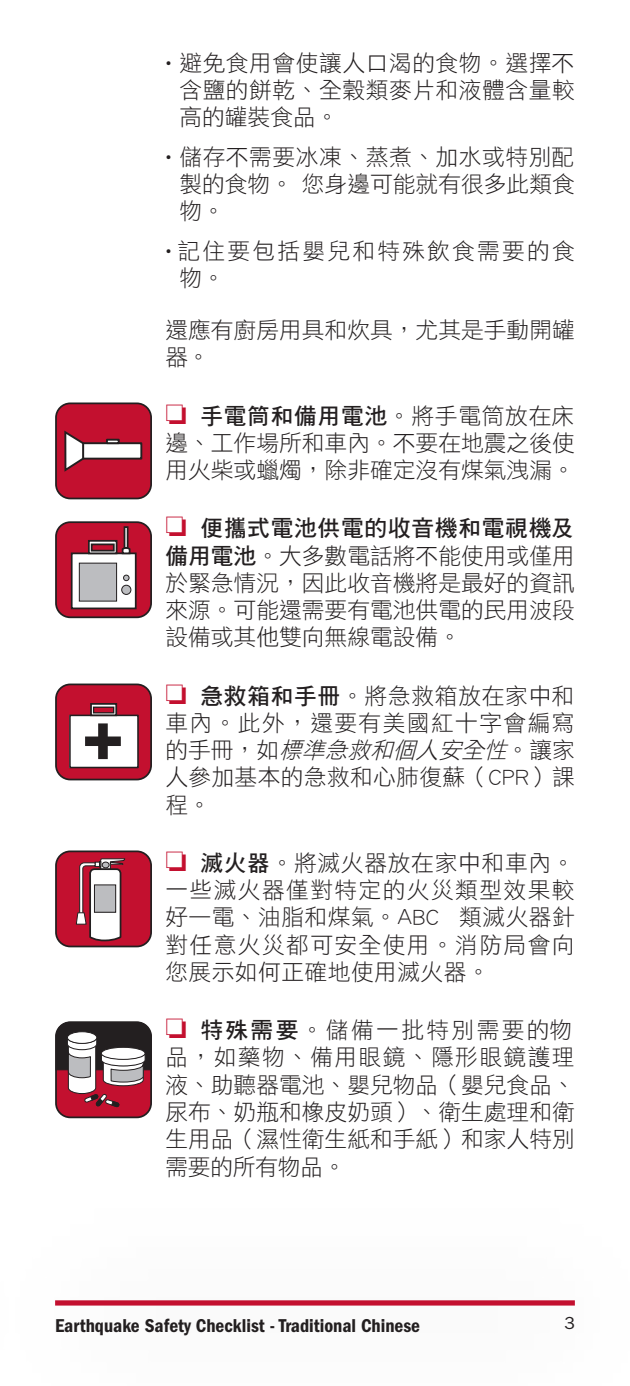
<style>
.page{position:relative;width:630px;height:1386px;background:#fff}
.page>*{position:absolute;margin:0;border:0;box-sizing:border-box;transform-origin:0 0}
.t1{font:22.75px/27.3px "DF Hei Std W3";color:#231f20;text-align:justify}
.t2{font:22.75px "DF Hei Std W7";letter-spacing:.03em;color:#231f20}
.t3{font:22.75px/27.3px "DF Hei Std W3";letter-spacing:.1em;color:#231f20}
.t4{font:19.25px "ITC Franklin Gothic Std Dm Cd";color:#231f20}
.t5{font:17.5px "ITC Franklin Gothic Std";color:#231f20}
.s1{font-family:"ITC Franklin Gothic Std"}
.s2{color:#c3102f}
.s3{font-family:"DF Hei Std W3"}
.s4{font-family:"DF Hei Std W7"}
.s5{font-style:italic}
</style>
<div class="page">
<div style="left:55px;top:1300px;width:520px;height:6px;background:#c3102f"></div>
<div style="left:56px;top:403px;width:95px;height:95px;background:#c3102f;border-radius:14px"></div>
<div style="left:55px;top:403px;width:97px;height:96px;border:2px solid #231f20;border-radius:14px"></div>
<div style="left:83px;top:443px;width:58px;height:16px;background:#fff"></div>
<div style="left:82px;top:442px;width:60px;height:18px;border:2px solid #231f20"></div>
<svg style="left:64px;top:430px;width:22px;height:42px"></svg>
<div style="left:106px;top:439px;width:14px;height:5px;border:2px solid #231f20"></div>
<div style="left:56px;top:522px;width:95px;height:95px;background:#c3102f;border-radius:14px"></div>
<div style="left:55px;top:521px;width:97px;height:97px;border:2px solid #231f20;border-radius:14px"></div>
<div style="left:72px;top:553px;width:64px;height:55px;background:#fff"></div>
<div style="left:71px;top:552px;width:66px;height:57px;border:2px solid #231f20"></div>
<div style="left:89px;top:541px;width:28px;height:12px;background:#949293"></div>
<div style="left:88px;top:540px;width:29px;height:14px;border:2px solid #231f20"></div>
<div style="left:79px;top:563px;width:38px;height:38px;background:#bcbdc0"></div>
<div style="left:79px;top:563px;width:38px;height:39px;border:1px solid #231f20"></div>
<div style="left:92px;top:544px;width:22px;height:7px;background:#c3102f"></div>
<div style="left:91px;top:544px;width:24px;height:8px;border:2px solid #231f20"></div>
<svg style="left:121px;top:546px;width:11px;height:9px"></svg>
<div style="left:122px;top:585px;width:9px;height:9px;background:#bcbdc0;border-radius:50%"></div>
<div style="left:121px;top:585px;width:10px;height:10px;border:1px solid #231f20;border-radius:50%"></div>
<div style="left:123px;top:575px;width:7px;height:6px;border:1px solid #231f20;border-radius:50%"></div>
<div style="left:124px;top:526px;width:5px;height:23px;border:2px solid #231f20"></div>
<div style="left:56px;top:684px;width:95px;height:96px;background:#c3102f;border-radius:14px"></div>
<div style="left:55px;top:684px;width:97px;height:96px;border:2px solid #231f20;border-radius:14px"></div>
<div style="left:70px;top:715px;width:68px;height:53px;background:#fff"></div>
<div style="left:69px;top:715px;width:70px;height:53px;border:2px solid #231f20"></div>
<div style="left:91px;top:704px;width:25px;height:11px;background:#9e9c9d"></div>
<div style="left:90px;top:703px;width:27px;height:13px;border:2px solid #231f20"></div>
<div style="left:94px;top:707px;width:20px;height:6px;background:#c3102f"></div>
<div style="left:93px;top:707px;width:21px;height:6px;border:1px solid #231f20"></div>
<svg style="left:85px;top:723px;width:36px;height:36px"></svg>
<div style="left:56px;top:851px;width:95px;height:95px;background:#c3102f;border-radius:14px"></div>
<div style="left:55px;top:851px;width:97px;height:96px;border:2px solid #231f20;border-radius:14px"></div>
<svg style="left:75px;top:858px;width:51px;height:84px"></svg>
<div style="left:56px;top:1022px;width:95px;height:95px;background:#c3102f;border-radius:14px"></div>
<div style="left:55px;top:1021px;width:97px;height:97px;border:2px solid #231f20;border-radius:14px"></div>
<svg style="left:55px;top:1022px;width:97px;height:85px"></svg>
<p class="t1" style="left:179px;top:49px;width:397px;text-indent:-17px"><span class="s1">•</span> 避免食用會使讓人口渴的食物。選擇不含鹽的餅乾、全穀類麥片和液體含量較高的罐裝食品。</p>
<p class="t1" style="left:179px;top:143px;width:397px;text-indent:-17px"><span class="s1">•</span> 儲存不需要冰凍、蒸煮、加水或特別配製的食物。 您身邊可能就有很多此類食物。</p>
<p class="t3" style="left:179px;top:237px;width:397px;text-indent:-18px"><span class="s1">•</span>記住要包括嬰兒和特殊飲食需要的食物。</p>
<p class="t1" style="left:165px;top:316px;width:411px">還應有廚房用具和炊具，尤其是手動開罐器。</p>
<p class="t2" style="left:165px;top:403px;width:410px"><span class="s2">❏</span> 手電筒和備用電池<span class="s3">。將手電筒放在床</span></p>
<p class="t1" style="left:165px;top:429px;width:411px">邊、工作場所和車內。不要在地震之後使用火柴或蠟燭，除非確定沒有煤氣洩漏。</p>
<p class="t2" style="left:165px;top:516px;width:410px"><span class="s2">❏</span> 便攜式電池供電的收音機和電視機及</p>
<p class="t1" style="left:165px;top:541px;width:411px"><span class="s4">備用電池</span>。大多數電話將不能使用或僅用於緊急情況，因此收音機將是最好的資訊來源。可能還需要有電池供電的民用波段設備或其他雙向無線電設備。</p>
<p class="t1" style="left:165px;top:681px;width:411px"><span class="s2">❏</span> <span class="s4">急救箱和手冊</span>。將急救箱放在家中和車內。此外，還要有美國紅十字會編寫的手冊，如<span class="s5">標準急救和個人安全性</span>。讓家人參加基本的急救和心肺復蘇（CPR）課程。</p>
<p class="t1" style="left:165px;top:849px;width:411px"><span class="s2">❏</span> <span class="s4">滅火器</span>。將滅火器放在家中和車內。一些滅火器僅對特定的火災類型效果較好—電、油脂和煤氣。ABC 類滅火器針對任意火災都可安全使用。消防局會向您展示如何正確地使用滅火器。</p>
<p class="t1" style="left:165px;top:1016px;width:411px"><span class="s2">❏</span> <span class="s4">特殊需要</span>。儲備一批特別需要的物品，如藥物、備用眼鏡、隱形眼鏡護理液、助聽器電池、嬰兒物品（嬰兒食品、尿布、奶瓶和橡皮奶頭）、衛生處理和衛生用品（濕性衛生紙和手紙）和家人特別需要的所有物品。</p>
<p class="t4" style="left:55px;top:1314px;width:366px">Earthquake Safety Checklist - Traditional Chinese</p>
<p class="t5" style="left:564px;top:1313px;width:12px">3</p>
</div>
